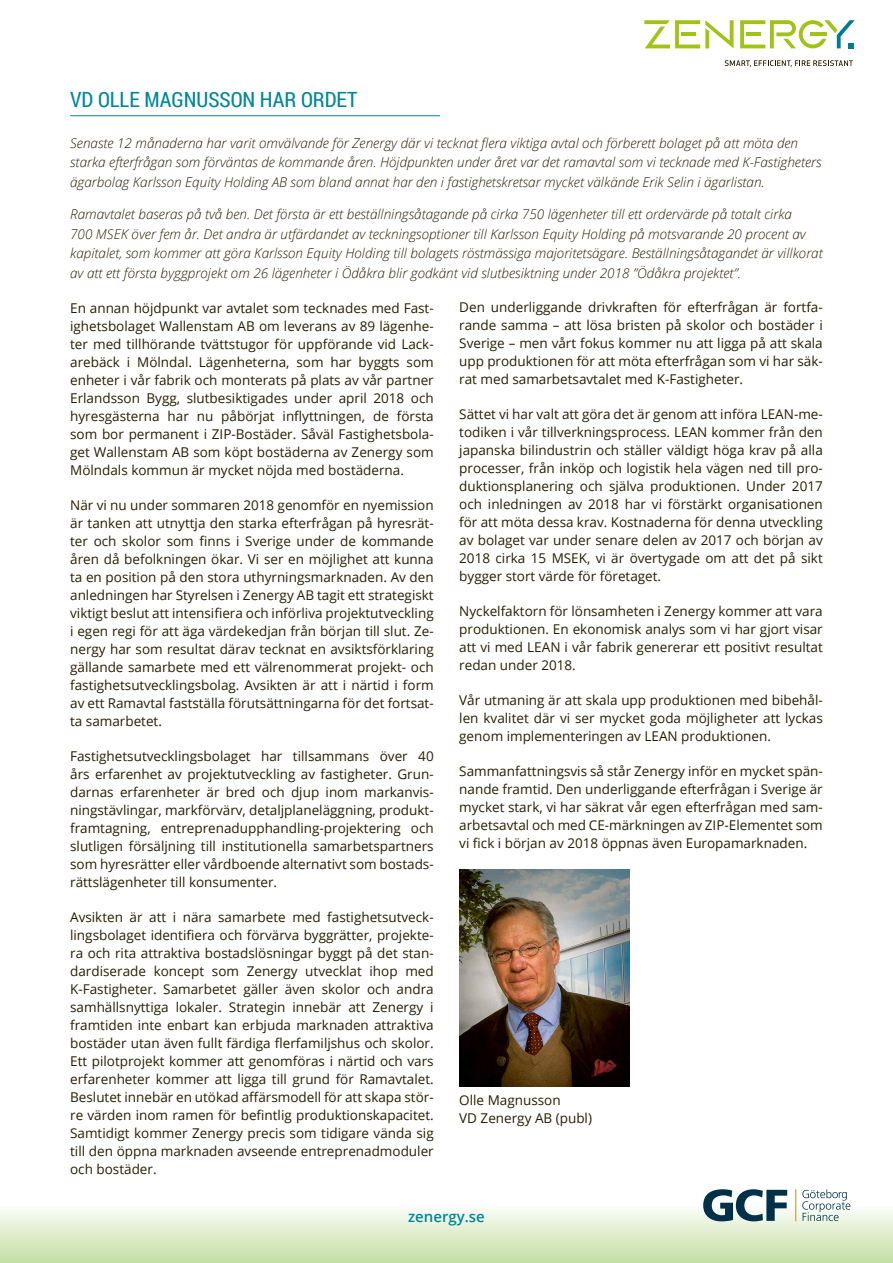
<style>
.page{position:relative;width:893px;height:1263px;background:#fff}
.page>*{position:absolute;margin:0;border:0;box-sizing:border-box;transform-origin:0 0}
.t1{font:21px "Roboto Condensed";color:#00879a}
.t2{font:600 15px "Open Sans";color:#00879a}
.t3{font:13.5px/18px "Open Sans";color:#281f00;text-align:justify}
.t4{font:italic 300 13.5px/19.5px "Open Sans";color:#281f00}
</style>
<div class="page">
<div style="left:0;top:1199px;width:893px;height:64px;background:linear-gradient(to bottom,#fff,#c4dea3)"></div>
<hr style="left:70px;top:115px;width:370px;height:1px;background:#00879a">
<img style="left:459px;top:869px;width:170px;height:218px">
<svg style="left:644px;top:20px;width:89px;height:28px"></svg>
<svg style="left:725px;top:60px;width:128px;height:7px"></svg>
<svg style="left:740px;top:20px;width:115px;height:28px"></svg>
<svg style="left:703px;top:1189px;width:84px;height:32px"></svg>
<svg style="left:802px;top:1189px;width:48px;height:32px"></svg>
<hr style="left:795px;top:1189px;width:1px;height:32px;background:#c09215">
<h1 class="t1" style="left:70px;top:85px;width:289px">VD OLLE MAGNUSSON HAR ORDET</h1>
<p class="t4" style="left:70px;top:133px;width:753px">Senaste 12 månaderna har varit omvälvande för Zenergy där vi tecknat flera viktiga avtal och förberett bolaget på att möta den starka efterfrågan som förväntas de kommande åren. Höjdpunkten under året var det ramavtal som vi tecknade med K-Fastigheters ägarbolag Karlsson Equity Holding AB som bland annat har den i fastighetskretsar mycket välkände Erik Selin i ägarlistan.</p>
<p class="t4" style="left:70px;top:204px;width:754px">Ramavtalet baseras på två ben. Det första är ett beställningsåtagande på cirka 750 lägenheter till ett ordervärde på totalt cirka<br>700 MSEK över fem år. Det andra är utfärdandet av teckningsoptioner till Karlsson Equity Holding på motsvarande 20 procent av kapitalet, som kommer att göra Karlsson Equity Holding till bolagets röstmässiga majoritetsägare. Beställningsåtagandet är villkorat av att ett första byggprojekt om 26 lägenheter i Ödåkra blir godkänt vid slutbesiktning under 2018 ”Ödåkra projektet”.</p>
<p class="t3" style="left:70px;top:298px;width:365px">En annan höjdpunkt var avtalet som tecknades med Fast&shy;ighetsbolaget Wallenstam AB om leverans av 89 lägenhe&shy;ter med tillhörande tvättstugor för uppförande vid Lack&shy;arebäck i Mölndal. Lägenheterna, som har byggts som enheter i vår fabrik och monterats på plats av vår partner Erlandsson Bygg, slutbesiktigades under april 2018 och hyresgästerna har nu påbörjat inflyttningen, de första som bor permanent i ZIP-Bostäder. Såväl Fastighetsbola&shy;get Wallenstam AB som köpt bostäderna av Zenergy som Mölndals kommun är mycket nöjda med bostäderna.</p>
<p class="t3" style="left:70px;top:495px;width:365px">När vi nu under sommaren 2018 genomför en nyemission är tanken att utnyttja den starka efterfrågan på hyresrät&shy;ter och skolor som finns i Sverige under de kommande åren då befolkningen ökar. Vi ser en möjlighet att kunna ta en position på den stora uthyrningsmarknaden. Av den anledningen har Styrelsen i Zenergy AB tagit ett strategiskt viktigt beslut att intensifiera och införliva projektutveckling i egen regi för att äga värdekedjan från början till slut. Ze&shy;nergy har som resultat därav tecknat en avsiktsförklaring gällande samarbete med ett välrenommerat projekt- och fastighetsutvecklingsbolag. Avsikten är att i närtid i form av ett Ramavtal fastställa förutsättningarna för det fortsat&shy;ta samarbetet.</p>
<p class="t3" style="left:70px;top:746px;width:365px">Fastighetsutvecklingsbolaget har tillsammans över 40 års erfarenhet av projektutveckling av fastigheter. Grun&shy;darnas erfarenheter är bred och djup inom markanvis&shy;ningstävlingar, markförvärv, detaljplaneläggning, produkt&shy;framtagning, entreprenadupphandling-projektering och slutligen försäljning till institutionella samarbetspartners som hyresrätter eller vårdboende alternativt som bostads&shy;rättslägenheter till konsumenter.</p>
<p class="t3" style="left:70px;top:907px;width:365px">Avsikten är att i nära samarbete med fastighetsutveck&shy;lingsbolaget identifiera och förvärva byggrätter, projekte&shy;ra och rita attraktiva bostadslösningar byggt på det stan&shy;dardiserade koncept som Zenergy utvecklat ihop med K-Fastigheter. Samarbetet gäller även skolor och andra samhällsnyttiga lokaler. Strategin innebär att Zenergy i framtiden inte enbart kan erbjuda marknaden attraktiva bostäder utan även fullt färdiga flerfamiljshus och skolor.<br>Ett pilotprojekt kommer att genomföras i närtid och vars erfarenheter kommer att ligga till grund för Ramavtalet.<br>Beslutet innebär en utökad affärsmodell för att skapa stör&shy;re värden inom ramen för befintlig produktionskapacitet.<br>Samtidigt kommer Zenergy precis som tidigare vända sig till den öppna marknaden avseende entreprenadmoduler och bostäder.</p>
<p class="t3" style="left:459px;top:298px;width:365px">Den underliggande drivkraften för efterfrågan är fortfa&shy;rande samma – att lösa bristen på skolor och bostäder i Sverige – men vårt fokus kommer nu att ligga på att skala upp produktionen för att möta efterfrågan som vi har säk&shy;rat med samarbetsavtalet med K-Fastigheter.</p>
<p class="t3" style="left:459px;top:405px;width:365px">Sättet vi har valt att göra det är genom att införa LEAN-me&shy;todiken i vår tillverkningsprocess. LEAN kommer från den japanska bilindustrin och ställer väldigt höga krav på alla processer, från inköp och logistik hela vägen ned till pro&shy;duktionsplanering och själva produktionen. Under 2017 och inledningen av 2018 har vi förstärkt organisationen för att möta dessa krav. Kostnaderna för denna utveckling av bolaget var under senare delen av 2017 och början av 2018 cirka 15 MSEK, vi är övertygade om att det på sikt bygger stort värde för företaget.</p>
<p class="t3" style="left:459px;top:602px;width:365px">Nyckelfaktorn för lönsamheten i Zenergy kommer att vara produktionen. En ekonomisk analys som vi har gjort visar att vi med LEAN i vår fabrik genererar ett positivt resultat redan under 2018.</p>
<p class="t3" style="left:459px;top:691px;width:365px">Vår utmaning är att skala upp produktionen med bibehål&shy;len kvalitet där vi ser mycket goda möjligheter att lyckas genom implementeringen av LEAN produktionen.</p>
<p class="t3" style="left:459px;top:762px;width:365px">Sammanfattningsvis så står Zenergy inför en mycket spän&shy;nande framtid. Den underliggande efterfrågan i Sverige är mycket stark, vi har säkrat vår egen efterfrågan med sam&shy;arbetsavtal och med CE-märkningen av ZIP-Elementet som vi fick i början av 2018 öppnas även Europamarknaden.</p>
<p class="t3" style="left:459px;top:1090px;width:134px">Olle Magnusson<br>VD Zenergy AB (publ)</p>
<p class="t2" style="left:408px;top:1206px;width:78px">zenergy.se</p>
</div>
